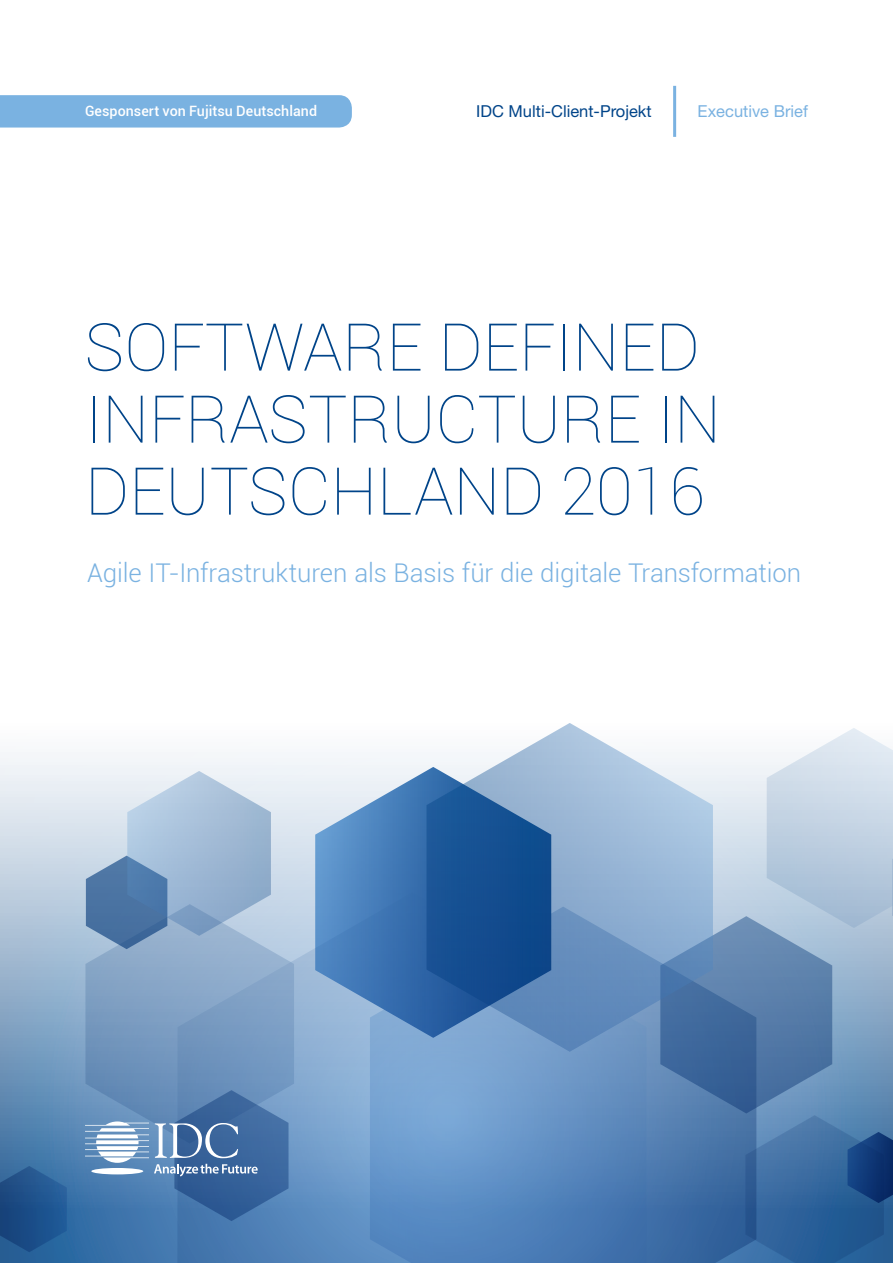
<style>
.page{position:relative;width:893px;height:1263px;background:#fff}
.page>*{position:absolute;margin:0;border:0;box-sizing:border-box;transform-origin:0 0}
.t1{font:100 66px/72px "Roboto";color:#004489}
.t2{font:300 25.8px "Roboto";letter-spacing:-.005em;color:#7ab2e1}
.t3{font:16.5px "Helvetica Neue LT Std";color:#004489}
.t4{font:16.5px "Helvetica Neue LT Std";color:#7ab2e1}
.t5{font:500 14.25px "Roboto";color:#fff}
</style>
<div class="page">
<div style="left:0;top:706px;width:893px;height:557px;background:#1d1d1b;opacity:.2"></div>
<svg style="left:85px;top:1090px;width:204px;height:131px;background:#5a83b2"></svg>
<hr style="left:673px;top:86px;width:3px;height:51px;background:#7ab2e1">
<div style="left:0;top:95px;width:352px;height:33px;background:#7ab2e1"></div>
<p class="t5" style="left:85px;top:101px;width:234px">Gesponsert von Fujitsu Deutschland</p>
<p class="t3" style="left:476px;top:102px;width:177px">IDC Multi-Client-Projekt</p>
<p class="t4" style="left:698px;top:102px;width:112px">Executive Brief</p>
<h1 class="t1" style="left:85px;top:309px;width:637px">SOFTWARE DEFINED<br>INFRASTRUCTURE IN<br>DEUTSCHLAND 2016</h1>
<p class="t2" style="left:87px;top:554px;width:716px">Agile IT-Infrastrukturen als Basis für die digitale Transformation</p>
</div>
